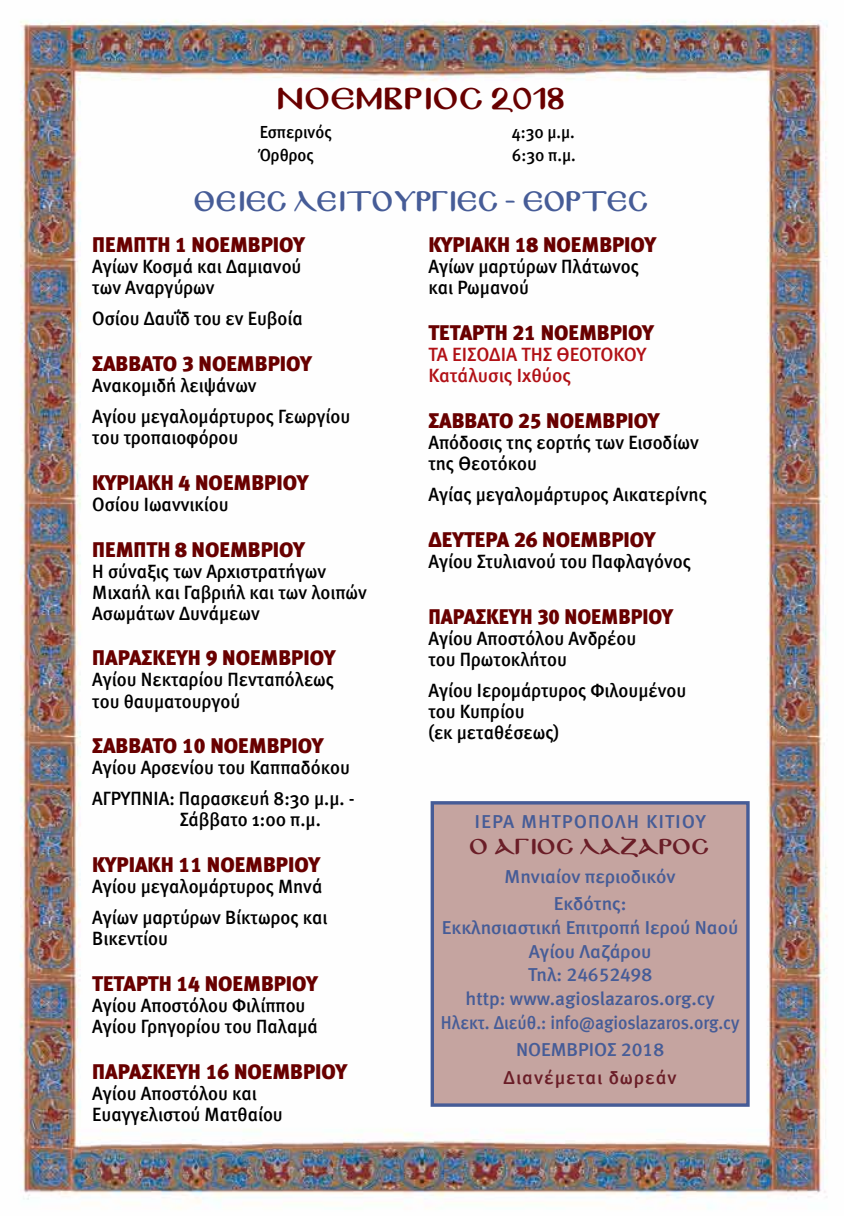
<style>
.page{position:relative;width:844px;height:1216px;background:#fff}
.page>*{position:absolute;margin:0;border:0;box-sizing:border-box;transform-origin:0 0}
.t1{font:26.25px "Mg Byzantine UC Pol Normal";color:#680000}
.t2{font:24.5px "Mg Byzantine UC Pol Normal";color:#465c97;scale:.9 1}
.t3{font:21px "Meta Black Greek LF";color:#680000}
.t4{font:21px "Meta Black Greek LF";color:#680000;scale:.96 1}
.t5{font:19.25px/21px "Meta Medium Greek";color:#000;scale:.96 1}
.t6{font:19.25px/21px "Meta Medium Greek LF";color:#000;scale:.96 1}
.t7{font:19.25px/21px "Meta Medium Greek";color:#b11116}
.t8{font:18.72px/23.8px "Meta Medium Greek LF";color:#465c97;text-align:center}
.t9{font:18.72px "Meta Medium Greek LF Caps";letter-spacing:.05em;color:#465c97}
.t10{font:18.72px "Meta Medium Greek LF";letter-spacing:.05em;color:#6a1d27}
.t11{font:18.72px "Mg Byzantine UC Pol Normal";color:#6a1d27}
.t12{font:17.5px "Meta Medium Greek";color:#000;scale:.95 1}
</style>
<div class="page">
<img style="left:20px;top:20px;width:808px;height:1189px">
<div style="left:430px;top:801px;width:319px;height:305px;background:#c5a4a0;border:3px solid #465c97"></div>
<h1 class="t1" style="left:278px;top:82px;width:288px">ΝΟΕΜΒΡΙΟΣ 2018</h1>
<p class="t12" style="left:260px;top:122px;width:77px">Εσπερινός</p>
<p class="t12" style="left:512px;top:122px;width:68px">4:30 μ.μ.</p>
<p class="t12" style="left:260px;top:145px;width:58px">Όρθρος</p>
<p class="t12" style="left:512px;top:145px;width:69px">6:30 π.μ.</p>
<p class="t2" style="left:195px;top:185px;width:506px">ΘΕΙΕΣ ΛΕΙΤΟΥΡΓΙΕΣ - ΕΟΡΤΕΣ</p>
<p class="t3" style="left:92px;top:233px;width:214px">ΠΕΜΠΤΗ 1 ΝΟΕΜΒΡΙΟΥ</p>
<p class="t6" style="left:92px;top:256px;width:219px">Αγίων Κοσμά και Δαμιανού των Αναργύρων</p>
<p class="t6" style="left:92px;top:308px;width:221px">Οσίου Δαυΐδ του εν Ευβοία</p>
<p class="t3" style="left:92px;top:351px;width:221px">ΣΑΒΒΑΤΟ 3 ΝΟΕΜΒΡΙΟΥ</p>
<p class="t6" style="left:92px;top:370px;width:270px;line-height:31px">Ανακομιδή λειψάνων<br>Αγίου μεγαλομάρτυρος Γεωργίου</p>
<p class="t6" style="left:92px;top:426px;width:153px">του τροπαιοφόρου</p>
<p class="t3" style="left:92px;top:470px;width:218px">ΚΥΡΙΑΚΗ 4 ΝΟΕΜΒΡΙΟΥ</p>
<p class="t5" style="left:92px;top:493px;width:143px">Οσίου Ιωαννικίου</p>
<p class="t3" style="left:92px;top:537px;width:214px">ΠΕΜΠΤΗ 8 ΝΟΕΜΒΡΙΟΥ</p>
<p class="t5" style="left:92px;top:560px;width:287px">Η σύναξις των Αρχιστρατήγων<br>Μιχαήλ και Γαβριήλ και των λοιπών<br>Ασωμάτων Δυνάμεων</p>
<p class="t3" style="left:92px;top:646px;width:245px">ΠΑΡΑΣΚΕΥΗ 9 ΝΟΕΜΒΡΙΟΥ</p>
<p class="t5" style="left:92px;top:669px;width:253px">Αγίου Νεκταρίου Πενταπόλεως του θαυματουργού</p>
<p class="t3" style="left:92px;top:734px;width:233px">ΣΑΒΒΑΤΟ 10 ΝΟΕΜΒΡΙΟΥ</p>
<p class="t5" style="left:92px;top:752px;width:275px;line-height:31px">Αγίου Αρσενίου του Καππαδόκου<br>ΑΓΡΥΠΝΙΑ: Παρασκευή 8:30 μ.μ. -</p>
<p class="t5" style="left:180px;top:809px;width:148px">Σάββατο 1:00 π.μ.</p>
<p class="t3" style="left:92px;top:852px;width:229px">ΚΥΡΙΑΚΗ 11 ΝΟΕΜΒΡΙΟΥ</p>
<p class="t5" style="left:92px;top:870px;width:246px;line-height:31px">Αγίου μεγαλομάρτυρος Μηνά<br>Αγίων μαρτύρων Βίκτωρος και</p>
<p class="t5" style="left:92px;top:927px;width:80px">Βικεντίου</p>
<p class="t3" style="left:92px;top:971px;width:227px">ΤΕΤΑΡΤΗ 14 ΝΟΕΜΒΡΙΟΥ</p>
<p class="t5" style="left:92px;top:994px;width:236px">Αγίου Αποστόλου Φιλίππου<br>Αγίου Γρηγορίου του Παλαμά</p>
<p class="t3" style="left:92px;top:1059px;width:256px">ΠΑΡΑΣΚΕΥΗ 16 ΝΟΕΜΒΡΙΟΥ</p>
<p class="t5" style="left:92px;top:1082px;width:200px">Αγίου Αποστόλου και<br>Ευαγγελιστού Ματθαίου</p>
<p class="t3" style="left:428px;top:233px;width:229px">ΚΥΡΙΑΚΗ 18 ΝΟΕΜΒΡΙΟΥ</p>
<p class="t5" style="left:428px;top:256px;width:221px">Αγίων μαρτύρων Πλάτωνος και Ρωμανού</p>
<p class="t3" style="left:428px;top:321px;width:227px">ΤΕΤΑΡΤΗ 21 ΝΟΕΜΒΡΙΟΥ</p>
<p class="t7" style="left:428px;top:344px;width:219px">ΤΑ ΕΙΣΟΔΙΑ ΤΗΣ ΘΕΟΤΟΚΟΥ<br>Κατάλυσις Ιχθύος</p>
<p class="t3" style="left:428px;top:408px;width:233px">ΣΑΒΒΑΤΟ 25 ΝΟΕΜΒΡΙΟΥ</p>
<p class="t5" style="left:428px;top:431px;width:283px">Απόδοσις της εορτής των Εισοδίων της Θεοτόκου</p>
<p class="t5" style="left:428px;top:483px;width:291px">Αγίας μεγαλομάρτυρος Αικατερίνης</p>
<p class="t3" style="left:428px;top:527px;width:229px">ΔΕΥΤΕΡΑ 26 ΝΟΕΜΒΡΙΟΥ</p>
<p class="t5" style="left:428px;top:550px;width:275px">Αγίου Στυλιανού του Παφλαγόνος</p>
<p class="t4" style="left:428px;top:604px;width:256px">ΠΑΡΑΣΚΕΥΗ 30 ΝΟΕΜΒΡΙΟΥ</p>
<p class="t5" style="left:428px;top:627px;width:218px">Αγίου Αποστόλου Ανδρέου του Πρωτοκλήτου</p>
<p class="t5" style="left:428px;top:679px;width:270px">Αγίου Ιερομάρτυρος Φιλουμένου του Κυπρίου<br>(εκ μεταθέσεως)</p>
<p class="t9" style="left:474px;top:811px;width:233px">ΙΕΡΑ ΜΗΤΡΟΠΟΛΗ ΚΙΤΙΟΥ</p>
<p class="t11" style="left:470px;top:834px;width:241px">Ο ΑΓΙΟΣ ΛΑΖΑΡΟΣ</p>
<p class="t8" style="left:504px;top:862px;width:172px;line-height:27.3px">Μηνιαίον περιοδικόν<br>Εκδότης:</p>
<p class="t8" style="left:440px;top:915px;width:300px">Εκκλησιαστική Επιτροπή Ιερού Ναού<br>Αγίου Λαζάρου<br>Τηλ: 24652498<br>http: www.agioslazaros.org.cy<br>Ηλεκτ. Διεύθ.: info@agioslazaros.οrg.cy</p>
<p class="t8" style="left:516px;top:1037px;width:149px">ΝΟΕΜΒΡΙΟΣ 2018</p>
<p class="t10" style="left:503px;top:1066px;width:174px">Διανέμεται δωρεάν</p>
</div>
